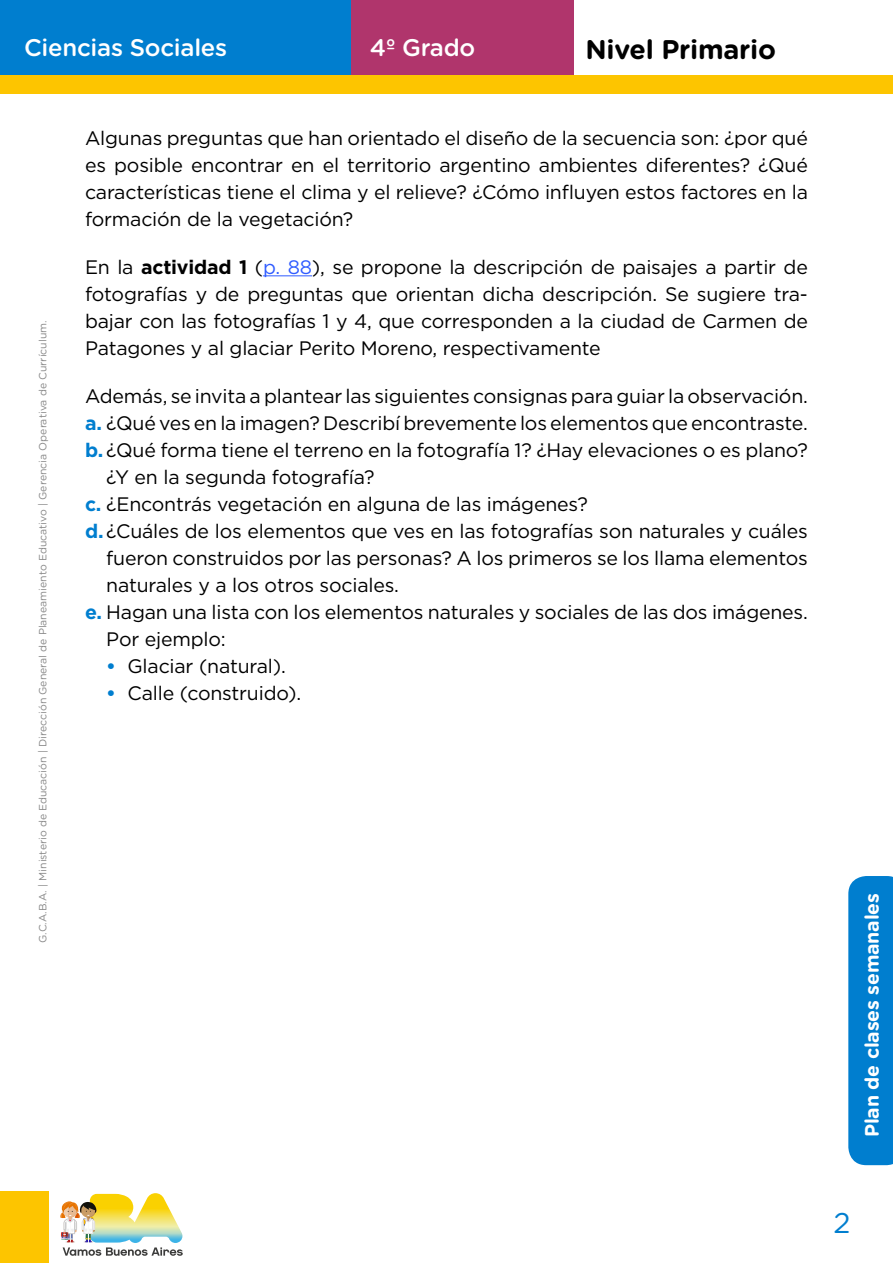
<style>
.page{position:relative;width:893px;height:1263px;background:#fff}
.page>*{position:absolute;margin:0;border:0;box-sizing:border-box;transform-origin:0 0}
.t1{font:28.5px "Gotham Rounded";color:#007ecf}
.t2{font:700 27px "Gotham Rounded";letter-spacing:-.01em;color:#000}
.t3{font:500 24px "Gotham Rounded";letter-spacing:-.01em;color:#fff}
.t4{font:19.5px/27px "Gotham";letter-spacing:-.01em;color:#000;text-align:justify}
.t5{font:700 19.5px "Gotham Rounded";letter-spacing:-.01em;color:#fff}
.t6{font:10.5px "Gotham Rounded";color:#878787}
.s1{font-weight:700}
.s2{color:#305cff}
.s3{font-weight:700;color:#007ecf}
</style>
<div class="page">
<div style="left:0;top:1191px;width:48px;height:72px;background:#fdc500"></div>
<div style="left:0;top:0;width:351px;height:78px;background:#007ecf"></div>
<div style="left:351px;top:0;width:223px;height:78px;background:#b0356c"></div>
<div style="left:0;top:75px;width:893px;height:19px;background:#fdc500"></div>
<svg style="left:848px;top:876px;width:45px;height:289px;background:#0882d0"></svg>
<svg style="left:60px;top:1193px;width:123px;height:63px"></svg>
<hr style="left:263px;top:275px;width:49px;height:1px;background:#305cff">
<p class="t3" style="left:370px;top:31px;width:107px">4º Grado</p>
<p class="t3" style="left:24px;top:31px;width:205px">Ciencias Sociales</p>
<h2 class="t2" style="left:585px;top:29px;width:192px">Nivel Primario</h2>
<p class="t6" style="left:36px;top:943px;width:624px;rotate:-90deg">G.C.A.B.A. | Ministerio de Educación | Dirección General de Planeamiento Educativo | Gerencia Operativa de Currículum.</p>
<p class="t4" style="left:85px;top:124px;width:724px">Algunas preguntas que han orientado el diseño de la secuencia son: ¿por qué es posible encontrar en el territorio argentino ambientes diferentes? ¿Qué características tiene el clima y el relieve? ¿Cómo influyen estos factores en la formación de la vegetación?</p>
<p class="t4" style="left:85px;top:253px;width:724px">En la <span class="s1">actividad 1</span> (<span class="s2">p. 88</span>), se propone la descripción de paisajes a partir de fotografías y de preguntas que orientan dicha descripción. Se sugiere tra&shy;bajar con las fotografías 1 y 4, que corresponden a la ciudad de Carmen de Patagones y al glaciar Perito Moreno, respectivamente</p>
<p class="t4" style="left:85px;top:382px;width:724px">Además, se invita a plantear las siguientes consignas para guiar la observación.</p>
<p class="t4" style="left:85px;top:409px;width:724px"><span class="s3">a.</span> ¿Qué ves en la imagen? Describí brevemente los elementos que encontraste.</p>
<p class="t4" style="left:85px;top:436px;width:724px"><span class="s3">b.</span> ¿Qué forma tiene el terreno en la fotografía 1? ¿Hay elevaciones o es plano?</p>
<p class="t4" style="left:106px;top:463px;width:270px">¿Y en la segunda fotografía?</p>
<p class="t4" style="left:85px;top:490px;width:504px"><span class="s3">c.</span> ¿Encontrás vegetación en alguna de las imágenes?</p>
<p class="t4" style="left:85px;top:517px;width:724px"><span class="s3">d.</span> ¿Cuáles de los elementos que ves en las fotografías son naturales y cuáles</p>
<p class="t4" style="left:106px;top:544px;width:703px">fueron construidos por las personas? A los primeros se los llama elementos</p>
<p class="t4" style="left:106px;top:571px;width:294px">naturales y a los otros sociales.</p>
<p class="t4" style="left:85px;top:598px;width:724px"><span class="s3">e.</span> Hagan una lista con los elementos naturales y sociales de las dos imágenes.</p>
<p class="t4" style="left:106px;top:625px;width:121px">Por ejemplo:</p>
<p class="t4" style="left:106px;top:652px;width:181px"><span class="s3">•</span> Glaciar (natural).</p>
<p class="t4" style="left:106px;top:679px;width:197px"><span class="s3">•</span> Calle (construido).</p>
<p class="t5" style="left:858px;top:1137px;width:246px;rotate:-90deg">Plan de clases semanales</p>
<h1 class="t1" style="left:833px;top:1203px;width:19px">2</h1>
</div>
